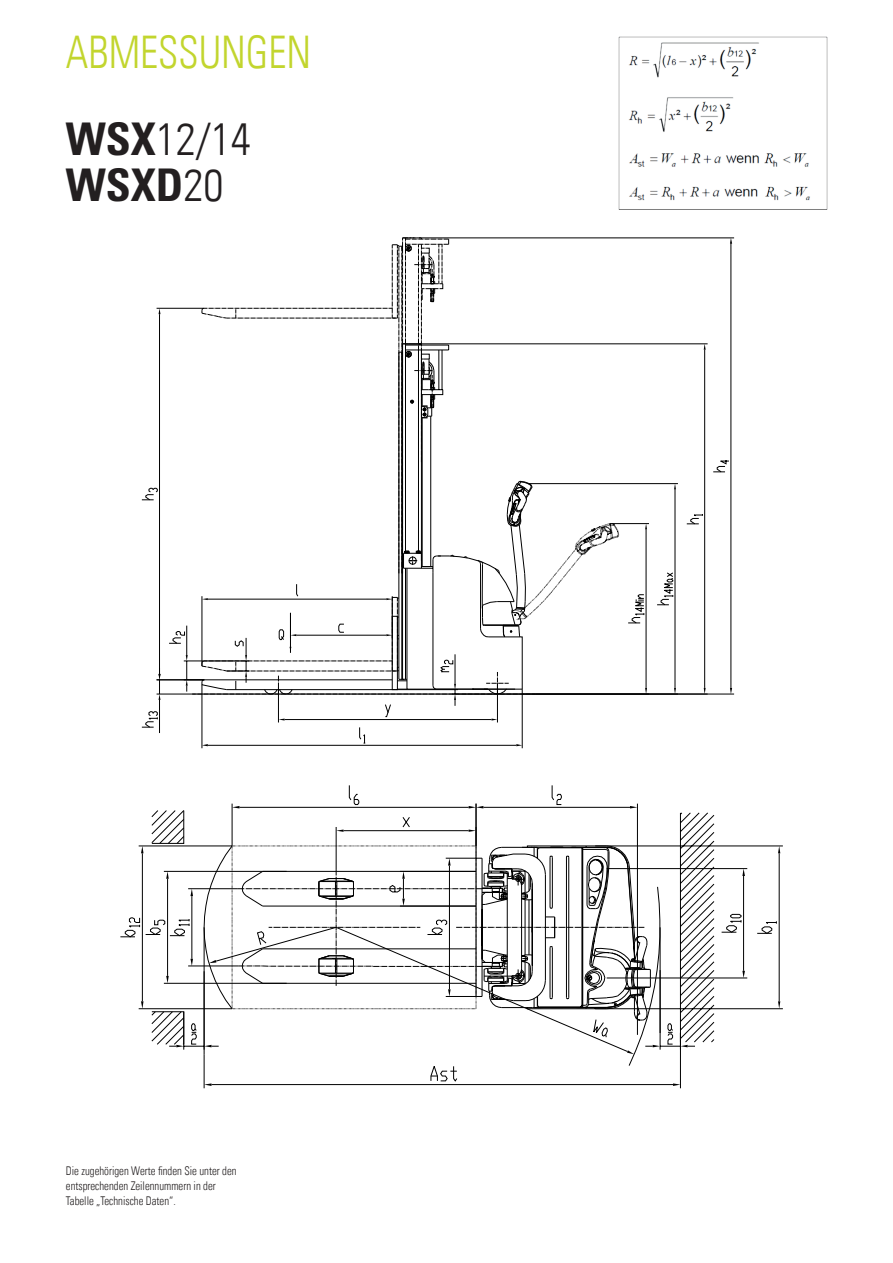
<style>
.page{position:relative;width:893px;height:1263px;background:#fff}
.page>*{position:absolute;margin:0;border:0;box-sizing:border-box;transform-origin:0 0}
.t1{font:700 condensed 45px/45.3px "Univers LT";color:#231f20}
.t2{font:300 condensed 45px "Univers LT";color:#c2d52e;scale:.9 1}
.t3{font:300 condensed 12px/15px "Univers LT";color:#231f20;scale:.9 1}
.s1{font-weight:300}
</style>
<div class="page">
<hr style="left:204px;top:1055px;width:1px;height:33px;background:#000">
<hr style="left:680px;top:1033px;width:1px;height:55px;background:#000">
<svg style="left:120px;top:785px;width:663px;height:301px"></svg>
<hr style="left:497px;top:683px;width:1px;height:39px;background:#000">
<hr style="left:278px;top:687px;width:1px;height:35px;background:#000">
<hr style="left:202px;top:685px;width:1px;height:63px;background:#000">
<hr style="left:522px;top:689px;width:1px;height:59px;background:#000">
<hr style="left:208px;top:745px;width:308px;height:1px;background:#000">
<svg style="left:516px;top:744px;width:6px;height:2px"></svg>
<svg style="left:359px;top:727px;width:6px;height:17px"></svg>
<hr style="left:157px;top:694px;width:35px;height:1px;background:#000">
<hr style="left:159px;top:700px;width:1px;height:33px;background:#000">
<svg style="left:142px;top:711px;width:16px;height:17px"></svg>
<hr style="left:528px;top:483px;width:150px;height:1px;background:#000">
<hr style="left:675px;top:489px;width:1px;height:199px;background:#000">
<svg style="left:674px;top:688px;width:2px;height:6px"></svg>
<svg style="left:657px;top:572px;width:16px;height:33px"></svg>
<hr style="left:416px;top:344px;width:292px;height:1px;background:#000">
<hr style="left:704px;top:350px;width:1px;height:338px;background:#000">
<svg style="left:687px;top:514px;width:16px;height:11px"></svg>
<hr style="left:421px;top:238px;width:313px;height:1px;background:#000">
<hr style="left:536px;top:694px;width:198px;height:1px;background:#000">
<hr style="left:731px;top:244px;width:1px;height:444px;background:#000">
<svg style="left:730px;top:238px;width:2px;height:6px"></svg>
<svg style="left:730px;top:688px;width:2px;height:6px"></svg>
<svg style="left:713px;top:460px;width:16px;height:13px"></svg>
<hr style="left:157px;top:308px;width:47px;height:1px;background:#000">
<hr style="left:157px;top:679px;width:47px;height:1px;background:#000">
<hr style="left:159px;top:314px;width:1px;height:360px;background:#000">
<svg style="left:159px;top:674px;width:1px;height:26px"></svg>
<svg style="left:142px;top:488px;width:16px;height:12px"></svg>
<svg style="left:169px;top:238px;width:450px;height:482px"></svg>
<hr style="left:610px;top:523px;width:39px;height:1px;background:#000">
<hr style="left:522px;top:694px;width:127px;height:1px;background:#000">
<hr style="left:646px;top:529px;width:1px;height:159px;background:#000">
<svg style="left:645px;top:688px;width:2px;height:6px"></svg>
<svg style="left:628px;top:594px;width:17px;height:30px"></svg>
<img style="left:619px;top:37px;width:208px;height:172px">
<h1 class="t2" style="left:66px;top:35px;width:274px">ABMESSUNGEN</h1>
<h1 class="t1" style="left:66px;top:121px;width:186px">WSX<span class="s1">12/14<br></span>WSXD<span class="s1">20</span></h1>
<p class="t3" style="left:66px;top:1163px;width:191px">Die zugehörigen Werte finden Sie unter den entsprechenden Zeilennummern in der<br>Tabelle „Technische Daten“.</p>
</div>
